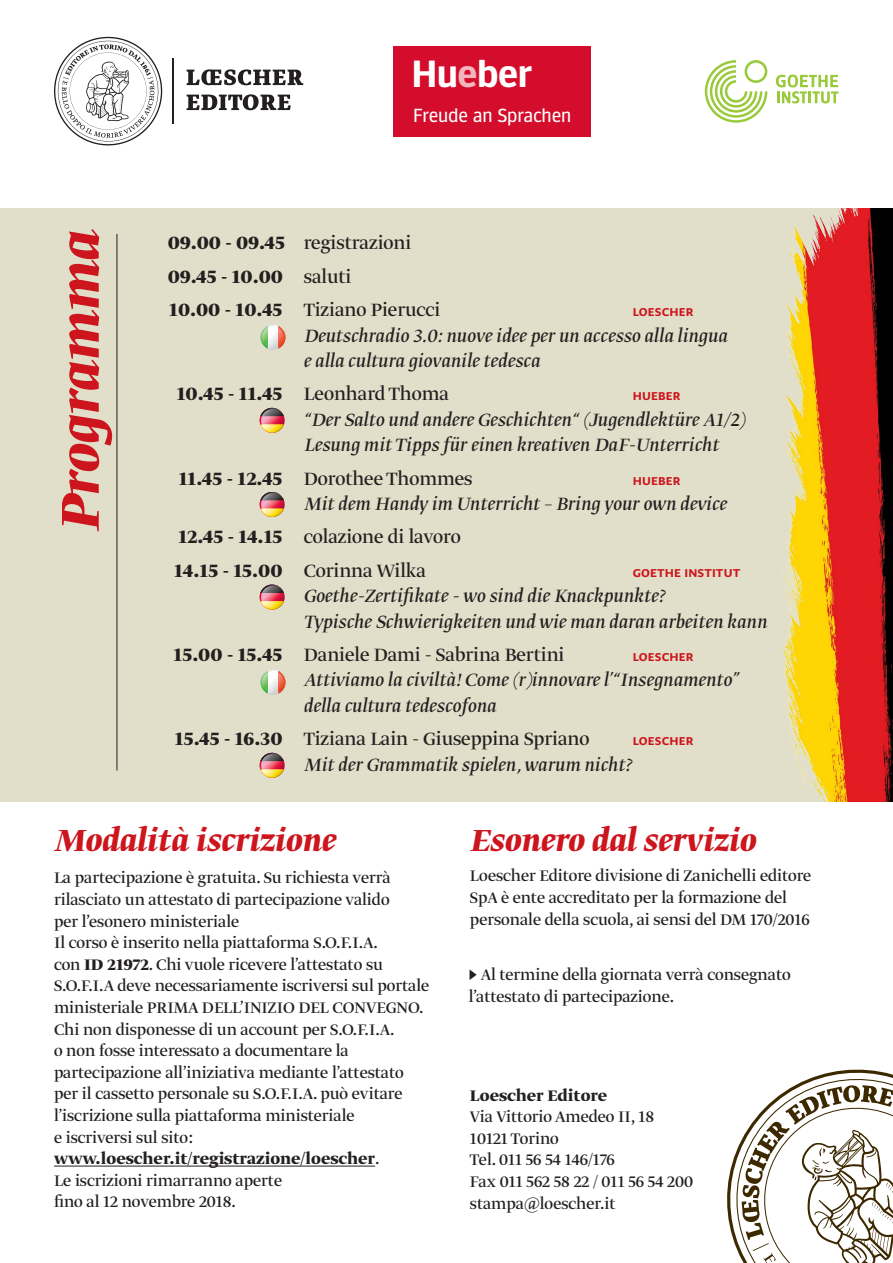
<style>
.page{position:relative;width:893px;height:1263px;background:#fff}
.page>*{position:absolute;margin:0;border:0;box-sizing:border-box;transform-origin:0 0}
.t1{font:italic 700 63px "Greta Display Pro";color:#cd151d}
.t2{font:700 38.85px "Forward Sans";letter-spacing:-.015em;color:#fff}
.t3{font:italic 700 36px "Greta Display Pro";color:#cd151d}
.t4{font:italic 21px/25.2px "Greta Display Pro";color:#231f20}
.t5{font:21px/33.8px "Greta Display Pro";color:#231f20}
.t6{font:19.5px "Forward Sans";letter-spacing:-.01em;color:#fff}
.t7{font:18px/21.6px "Greta Display Pro";color:#231f20}
.t8{font:700 18px "Greta Display Pro";color:#231f20}
.t9{font:13.5px "Greta Sans Std Bld";letter-spacing:.01em;color:#cd151d}
.s1{color:rgb(255 255 255/.7)}
.s2{font-weight:700}
.s3{font-weight:700;font-style:normal}
.s4{font-style:normal}
.s5{font-family:"Greta Text Pro";font-weight:300;font-style:italic}
</style>
<div class="page">
<div style="left:0;top:208px;width:893px;height:593px;background:#e1dfc9"></div>
<hr style="left:54px;top:1165px;width:321px;height:1px;background:#231f20">
<svg style="left:727px;top:1069px;width:166px;height:194px"></svg>
<hr style="left:172px;top:59px;width:1px;height:65px;background:#231f20">
<svg style="left:54px;top:36px;width:109px;height:110px"></svg>
<svg style="left:187px;top:94px;width:104px;height:16px"></svg>
<svg style="left:187px;top:69px;width:116px;height:16px"></svg>
<hr style="left:117px;top:234px;width:1px;height:536px;background:#231f20">
<svg style="left:705px;top:60px;width:62px;height:63px"></svg>
<svg style="left:776px;top:75px;width:62px;height:28px"></svg>
<img style="left:782px;top:208px;width:111px;height:593px">
<svg style="left:261px;top:325px;width:24px;height:25px"></svg>
<svg style="left:260px;top:408px;width:25px;height:25px"></svg>
<svg style="left:260px;top:492px;width:25px;height:25px"></svg>
<svg style="left:260px;top:585px;width:25px;height:24px"></svg>
<svg style="left:261px;top:670px;width:24px;height:25px"></svg>
<svg style="left:260px;top:753px;width:25px;height:25px"></svg>
<div style="left:394px;top:46px;width:197px;height:91px;background:#d30d2b"></div>
<h1 class="t1" style="left:42px;top:532px;width:305px;rotate:-90deg">Programma</h1>
<h2 class="t2" style="left:412px;top:46px;width:122px">Hu<span class="s1">e</span>ber</h2>
<p class="t6" style="left:413px;top:101px;width:160px">Freude an Sprachen</p>
<p class="t5" style="left:168px;top:227px;width:274px"><span class="s2">09.00 - 09.45</span> registrazioni<br><span class="s2">09.45 - 10.00</span> saluti<br><span class="s2">10.00 - 10.45</span> Tiziano Pierucci</p>
<p class="t9" style="left:633px;top:304px;width:62px">LOESCHER</p>
<p class="t4" style="left:304px;top:324px;width:426px">Deutschradio 3.0: nuove idee per un accesso alla lingua e alla cultura giovanile tedesca</p>
<p class="t5" style="left:177px;top:378px;width:274px"><span class="s2">10.45 - 11.45</span> Leonhard Thoma</p>
<p class="t9" style="left:633px;top:388px;width:49px">HUEBER</p>
<p class="t4" style="left:304px;top:408px;width:443px">“Der Salto und andere Geschichten“ (Jugendlektüre A1/2)<br>Lesung mit Tipps für einen kreativen DaF-Unterricht</p>
<p class="t5" style="left:179px;top:462px;width:295px"><span class="s2">11.45 - 12.45</span> Dorothee Thommes</p>
<p class="t9" style="left:633px;top:472px;width:49px">HUEBER</p>
<p class="t4" style="left:174px;top:488px;width:554px;line-height:33.8px;text-indent:130px">Mit dem Handy im Unterricht – Bring your own device<br><span class="s3">12.45 - 14.15</span> <span class="s4">colazione di lavoro<br></span><span class="s3">14.15 - 15.00</span> <span class="s4">Corinna Wilka</span></p>
<p class="t9" style="left:633px;top:565px;width:109px">GOETHE INSTITUT</p>
<p class="t4" style="left:304px;top:584px;width:465px">Goethe-Zertifikate - wo sind die Knackpunkte?<br>Typische Schwierigkeiten und wie man daran arbeiten kann</p>
<p class="t5" style="left:173px;top:639px;width:392px"><span class="s2">15.00 - 15.45</span> Daniele Dami - Sabrina Bertini</p>
<p class="t9" style="left:633px;top:649px;width:62px">LOESCHER</p>
<p class="t4" style="left:304px;top:669px;width:437px">Attiviamo la civiltà! Come (r)innovare l’“Insegnamento” della cultura tedescofona</p>
<p class="t5" style="left:175px;top:723px;width:416px"><span class="s2">15.45 - 16.30</span> Tiziana Lain - Giuseppina Spriano</p>
<p class="t9" style="left:633px;top:733px;width:62px">LOESCHER</p>
<p class="t4" style="left:304px;top:753px;width:329px">Mit der Grammatik spielen, warum nicht?</p>
<h3 class="t3" style="left:54px;top:819px;width:284px">Modalità iscrizione</h3>
<p class="t7" style="left:54px;top:868px;width:377px">La partecipazione è gratuita. Su richiesta verrà rilasciato un attestato di partecipazione valido<br>per l’esonero ministeriale<br>Il corso è inserito nella piattaforma S.O.F.I.A.<br>con <span class="s2">ID 21972</span>. Chi vuole ricevere l’attestato su S.O.F.I.A deve necessariamente iscriversi sul portale ministeriale PRIMA DELL’INIZIO DEL CONVEGNO.<br>Chi non disponesse di un account per S.O.F.I.A.<br>o non fosse interessato a documentare la partecipazione all’iniziativa mediante l’attestato per il cassetto personale su S.O.F.I.A. può evitare l’iscrizione sulla piattaforma ministeriale<br>e iscriversi sul sito: <span class="s2">www.loescher.it/registrazione/loescher</span>.<br>Le iscrizioni rimarranno aperte<br>fino al 12 novembre 2018.</p>
<h3 class="t3" style="left:470px;top:819px;width:288px">Esonero dal servizio</h3>
<p class="t7" style="left:470px;top:866px;width:343px">Loescher Editore divisione di Zanichelli editore<br>SpA è ente accreditato per la formazione del personale della scuola, ai sensi del DM 170/2016</p>
<p class="t7" style="left:469px;top:965px;width:323px"><span class="s5">▶</span> Al termine della giornata verrà consegnato l’attestato di partecipazione.</p>
<p class="t8" style="left:470px;top:1085px;width:139px">Loescher Editore</p>
<p class="t7" style="left:470px;top:1107px;width:225px">Via Vittorio Amedeo II, 18<br>10121 Torino<br>Tel. 011 56 54 146/176<br>Fax 011 562 58 22 / 011 56 54 200 stampa@loescher.it</p>
</div>
